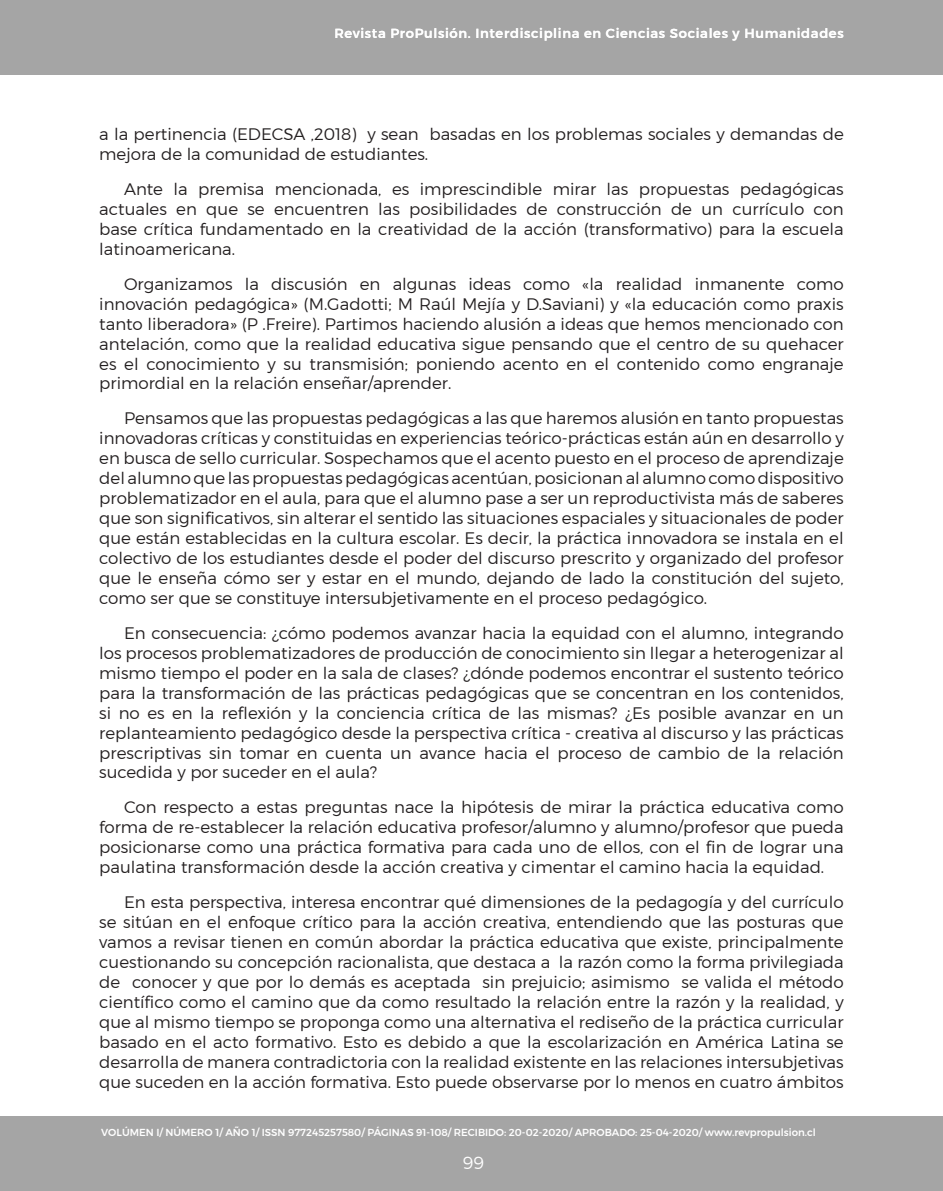
<style>
.page{position:relative;width:943px;height:1191px;background:#fff}
.page>*{position:absolute;margin:0;border:0;box-sizing:border-box;transform-origin:0 0}
.t1{font:300 17.5px "Montserrat";color:#fff}
._07_parrafo_texto_ar{font:300 16.62px/19.9px "Montserrat";color:#231f20;text-align:justify}
.t2{font:500 13.12px "Montserrat";letter-spacing:.05em;color:#fff}
.t3{font:500 10.15px "Montserrat";color:#fff}
</style>
<div class="page">
<div style="left:0;top:1116px;width:943px;height:75px;background:#a5a5a5"></div>
<div style="left:0;top:0;width:943px;height:74px;background:#a5a5a5"></div>
<p class="t2" style="left:334px;top:25px;width:511px">Revista ProPulsión. Interdisciplina en Ciencias Sociales y Humanidades</p>
<p class="_07_parrafo_texto_ar" style="left:99px;top:124px;width:746px">a la pertinencia (EDECSA ,2018) y sean basadas en los problemas sociales y demandas de mejora de la comunidad de estudiantes.</p>
<p class="_07_parrafo_texto_ar" style="left:99px;top:179px;width:746px;text-indent:25px">Ante la premisa mencionada, es imprescindible mirar las propuestas pedagógicas actuales en que se encuentren las posibilidades de construcción de un currículo con base crítica fundamentado en la creatividad de la acción (transformativo) para la escuela latinoamericana.</p>
<p class="_07_parrafo_texto_ar" style="left:99px;top:273px;width:746px;text-indent:25px">Organizamos la discusión en algunas ideas como «la realidad inmanente como innovación pedagógica» (M.Gadotti; M Raúl Mejía y D.Saviani) y «la educación como praxis tanto liberadora» (P .Freire). Partimos haciendo alusión a ideas que hemos mencionado con antelación, como que la realidad educativa sigue pensando que el centro de su quehacer es el conocimiento y su transmisión; poniendo acento en el contenido como engranaje primordial en la relación enseñar/aprender.</p>
<p class="_07_parrafo_texto_ar" style="left:99px;top:408px;width:746px;text-indent:25px">Pensamos que las propuestas pedagógicas a las que haremos alusión en tanto propuestas innovadoras críticas y constituidas en experiencias teórico-prácticas están aún en desarrollo y en busca de sello curricular. Sospechamos que el acento puesto en el proceso de aprendizaje del alumno que las propuestas pedagógicas acentúan, posicionan al alumno como dispositivo problematizador en el aula, para que el alumno pase a ser un reproductivista más de saberes que son significativos, sin alterar el sentido las situaciones espaciales y situacionales de poder que están establecidas en la cultura escolar. Es decir, la práctica innovadora se instala en el colectivo de los estudiantes desde el poder del discurso prescrito y organizado del profesor que le enseña cómo ser y estar en el mundo, dejando de lado la constitución del sujeto, como ser que se constituye intersubjetivamente en el proceso pedagógico.</p>
<p class="_07_parrafo_texto_ar" style="left:99px;top:622px;width:746px;text-indent:25px">En consecuencia: ¿cómo podemos avanzar hacia la equidad con el alumno, integrando los procesos problematizadores de producción de conocimiento sin llegar a heterogenizar al mismo tiempo el poder en la sala de clases? ¿dónde podemos encontrar el sustento teórico para la transformación de las prácticas pedagógicas que se concentran en los contenidos, si no es en la reflexión y la conciencia crítica de las mismas? ¿Es posible avanzar en un replanteamiento pedagógico desde la perspectiva crítica - creativa al discurso y las prácticas prescriptivas sin tomar en cuenta un avance hacia el proceso de cambio de la relación sucedida y por suceder en el aula?</p>
<p class="_07_parrafo_texto_ar" style="left:99px;top:797px;width:746px;text-indent:25px">Con respecto a estas preguntas nace la hipótesis de mirar la práctica educativa como forma de re-establecer la relación educativa profesor/alumno y alumno/profesor que pueda posicionarse como una práctica formativa para cada uno de ellos, con el fin de lograr una paulatina transformación desde la acción creativa y cimentar el camino hacia la equidad.</p>
<p class="_07_parrafo_texto_ar" style="left:99px;top:892px;width:746px;text-indent:25px">En esta perspectiva, interesa encontrar qué dimensiones de la pedagogía y del currículo se sitúan en el enfoque crítico para la acción creativa, entendiendo que las posturas que vamos a revisar tienen en común abordar la práctica educativa que existe, principalmente cuestionando su concepción racionalista, que destaca a la razón como la forma privilegiada de conocer y que por lo demás es aceptada sin prejuicio; asimismo se valida el método científico como el camino que da como resultado la relación entre la razón y la realidad, y que al mismo tiempo se proponga como una alternativa el rediseño de la práctica curricular basado en el acto formativo. Esto es debido a que la escolarización en América Latina se desarrolla de manera contradictoria con la realidad existente en las relaciones intersubjetivas que suceden en la acción formativa. Esto puede observarse por lo menos en cuatro ámbitos</p>
<p class="t3" style="left:101px;top:1126px;width:716px">VOLÚMEN I/ NÚMERO 1/ AÑO 1/ ISSN 977245257580/ PÁGINAS 91-108/ RECIBIDO: 20-02-2020/ APROBADO: 25-04-2020/ www.revpropulsion.cl</p>
<p class="t1" style="left:463px;top:1152px;width:23px">99</p>
</div>
